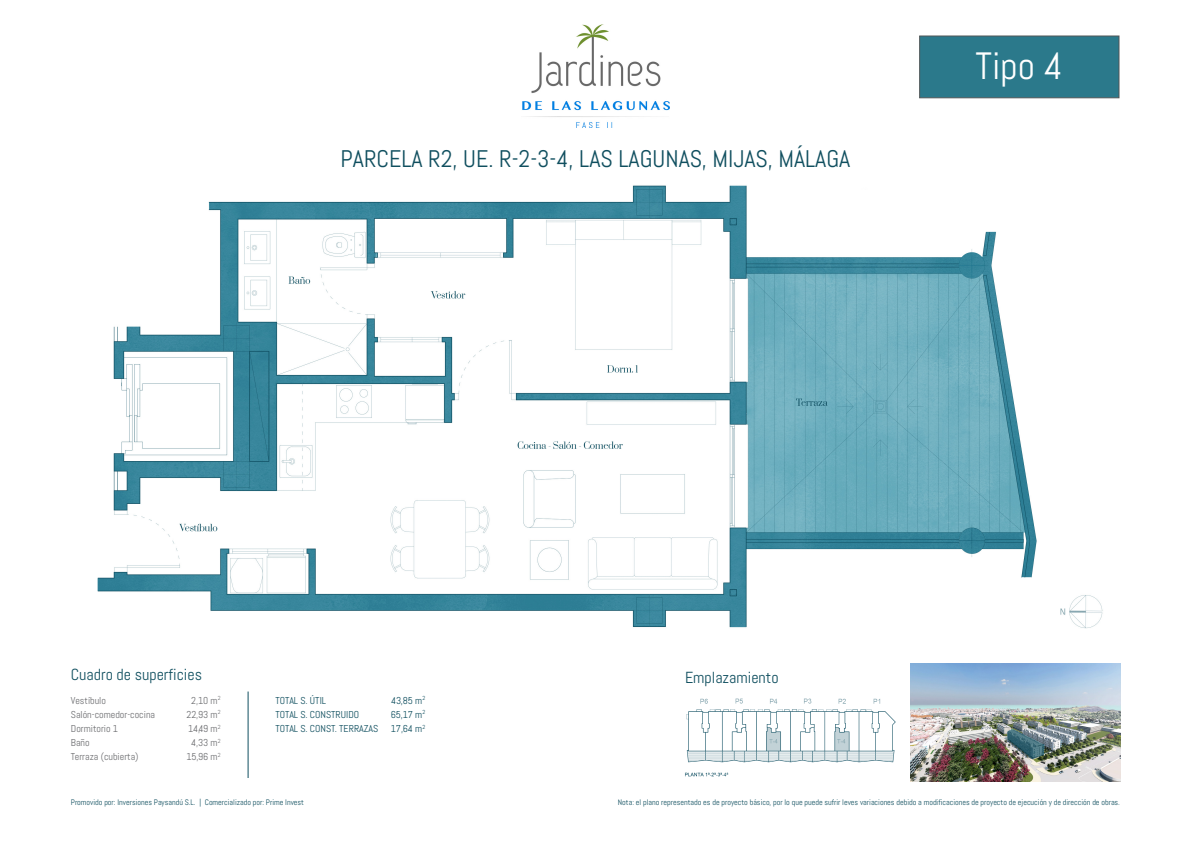
<style>
.page{position:relative;width:1191px;height:842px;background:#fff}
.page>*{position:absolute;margin:0;border:0;box-sizing:border-box;transform-origin:0 0}
.t1{font:38px "Abel";color:#fff}
.t2{font:24px "Abel";color:#104f5f}
.t3{font:16px "Abel";color:#104f5f}
.t4{font:10px "Abel";color:#6c6d70}
.t5{font:10px "Abel";color:#104f5f}
.t6{font:8px "Abel";color:#104f5f}
</style>
<div class="page">
<img style="left:97px;top:185px;width:1006px;height:444px">
<img style="left:522px;top:24px;width:147px;height:104px">
<div style="left:919px;top:36px;width:200px;height:62px;background:#2b798b;border:1px solid #515758"></div>
<hr style="left:248px;top:691px;width:1px;height:87px;background:#104f5f">
<img style="left:685px;top:698px;width:211px;height:79px">
<img style="left:910px;top:664px;width:210px;height:117px">
<svg style="left:1007px;top:730px;width:37px;height:29px"></svg>
<p class="t2" style="left:340px;top:143px;width:511px">PARCELA R2, UE. R-2-3-4, LAS LAGUNAS, MIJAS, MÁLAGA</p>
<p class="t1" style="left:975px;top:41px;width:89px">Tipo 4</p>
<p class="t3" style="left:71px;top:664px;width:133px">Cuadro de superficies</p>
<p class="t3" style="left:685px;top:667px;width:95px">Emplazamiento</p>
<p class="t4" style="left:71px;top:694px;width:37px">Vestíbulo</p>
<p class="t4" style="left:191px;top:694px;width:31px">2,10 m<sup>2</sup></p>
<p class="t4" style="left:71px;top:708px;width:86px">Salón-comedor-cocina</p>
<p class="t4" style="left:186px;top:708px;width:36px">22,93 m<sup>2</sup></p>
<p class="t4" style="left:71px;top:722px;width:49px">Dormitorio 1</p>
<p class="t4" style="left:188px;top:722px;width:34px">14,49 m<sup>2</sup></p>
<p class="t4" style="left:71px;top:736px;width:20px">Baño</p>
<p class="t4" style="left:191px;top:736px;width:31px">4,33 m<sup>2</sup></p>
<p class="t4" style="left:71px;top:750px;width:69px">Terraza (cubierta)</p>
<p class="t4" style="left:186px;top:750px;width:36px">15,96 m<sup>2</sup></p>
<p class="t5" style="left:275px;top:694px;width:52px">TOTAL S. ÚTIL</p>
<p class="t5" style="left:391px;top:694px;width:36px">43,85 m<sup>2</sup></p>
<p class="t5" style="left:275px;top:708px;width:85px">TOTAL S. CONSTRUIDO</p>
<p class="t5" style="left:391px;top:708px;width:36px">65,17 m<sup>2</sup></p>
<p class="t5" style="left:275px;top:722px;width:104px">TOTAL S. CONST. TERRAZAS</p>
<p class="t5" style="left:391px;top:722px;width:36px">17,64 m<sup>2</sup></p>
<p class="t6" style="left:71px;top:797px;width:235px">Promovido por: Inversiones Paysandú S.L. | Comercializado por: Prime Invest</p>
<p class="t6" style="left:618px;top:797px;width:503px">Nota: el plano representado es de proyecto básico, por lo que puede sufrir leves variaciones debido a modificaciones de proyecto de ejecución y de dirección de obras.</p>
</div>
